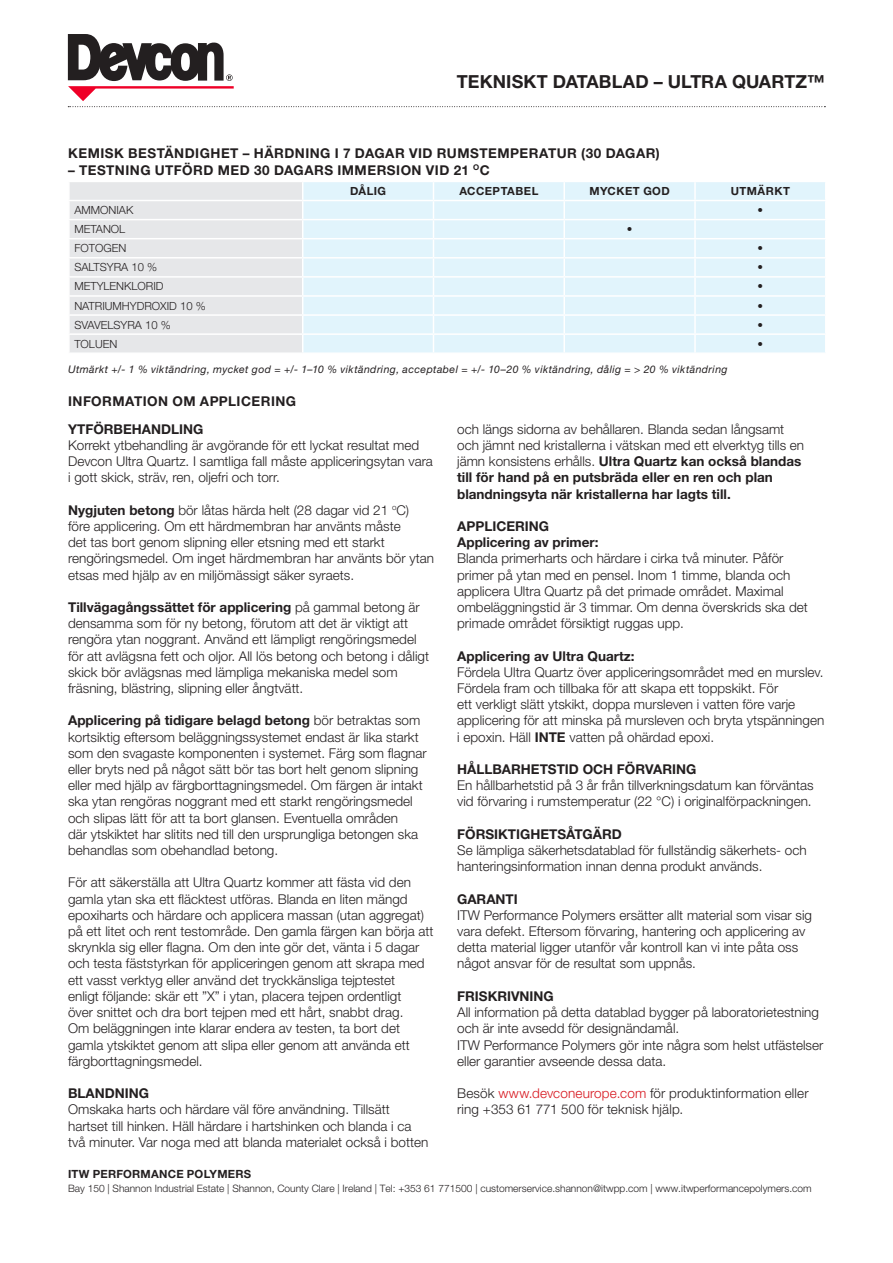
<style>
.page{position:relative;width:893px;height:1263px;background:#fff}
.page>*{position:absolute;margin:0;border:0;box-sizing:border-box;transform-origin:0 0}
.t1{font:700 18px "Helvetica Neue LT Std";letter-spacing:.005em;color:#231f20}
.t2{font:300 13.5px/16.2px "Helvetica Neue LT Std";color:#231f20}
.t3{font:700 13.5px "Helvetica Neue LT Std";color:#231f20}
.t4{font:700 13.5px "Helvetica Neue LT Std";letter-spacing:.035em;color:#231f20}
.t5{font:300 11.25px "Helvetica Neue LT Std";color:#231f20}
.t6{font:700 11.25px "Helvetica Neue LT Std";letter-spacing:.035em;color:#231f20}
.t7{font:italic 10.5px "Helvetica Neue LT Std";letter-spacing:.04em;color:#231f20}
.t8{font:300 10.2px "Helvetica Neue LT Std";color:#231f20}
.s1{font-weight:700}
.s2{color:#d7171f}
</style>
<div class="page">
<div style="left:303px;top:182px;width:522px;height:170px;background:#e1f4fc"></div>
<hr style="left:303px;top:200px;width:130px;height:1px;background:#fff">
<hr style="left:433px;top:200px;width:131px;height:1px;background:#fff">
<hr style="left:564px;top:200px;width:131px;height:1px;background:#fff">
<hr style="left:695px;top:200px;width:131px;height:1px;background:#fff">
<hr style="left:303px;top:219px;width:130px;height:1px;background:#fff">
<hr style="left:433px;top:219px;width:131px;height:1px;background:#fff">
<hr style="left:564px;top:219px;width:131px;height:1px;background:#fff">
<hr style="left:695px;top:219px;width:131px;height:1px;background:#fff">
<hr style="left:303px;top:238px;width:130px;height:1px;background:#fff">
<hr style="left:433px;top:238px;width:131px;height:1px;background:#fff">
<hr style="left:564px;top:238px;width:131px;height:1px;background:#fff">
<hr style="left:695px;top:238px;width:131px;height:1px;background:#fff">
<hr style="left:303px;top:257px;width:130px;height:2px;background:#fff">
<hr style="left:433px;top:257px;width:131px;height:2px;background:#fff">
<hr style="left:564px;top:257px;width:131px;height:2px;background:#fff">
<hr style="left:695px;top:257px;width:131px;height:2px;background:#fff">
<hr style="left:303px;top:276px;width:130px;height:2px;background:#fff">
<hr style="left:433px;top:276px;width:131px;height:2px;background:#fff">
<hr style="left:564px;top:276px;width:131px;height:2px;background:#fff">
<hr style="left:695px;top:276px;width:131px;height:2px;background:#fff">
<hr style="left:303px;top:295px;width:130px;height:2px;background:#fff">
<hr style="left:433px;top:295px;width:131px;height:2px;background:#fff">
<hr style="left:564px;top:295px;width:131px;height:2px;background:#fff">
<hr style="left:695px;top:295px;width:131px;height:2px;background:#fff">
<hr style="left:303px;top:314px;width:130px;height:2px;background:#fff">
<hr style="left:433px;top:314px;width:131px;height:2px;background:#fff">
<hr style="left:564px;top:314px;width:131px;height:2px;background:#fff">
<hr style="left:695px;top:314px;width:131px;height:2px;background:#fff">
<hr style="left:303px;top:333px;width:130px;height:2px;background:#fff">
<svg style="left:69px;top:182px;width:233px;height:170px;background:#e7e8ea"></svg>
<hr style="left:433px;top:333px;width:131px;height:2px;background:#fff">
<svg style="left:433px;top:182px;width:1px;height:170px"></svg>
<hr style="left:564px;top:333px;width:131px;height:2px;background:#fff">
<svg style="left:563px;top:182px;width:2px;height:170px"></svg>
<hr style="left:695px;top:333px;width:131px;height:2px;background:#fff">
<svg style="left:694px;top:182px;width:2px;height:170px"></svg>
<svg style="left:68px;top:34px;width:757px;height:73px"></svg>
<p class="t1" style="left:457px;top:70px;width:369px">TEKNISKT DATABLAD – ULTRA QUARTZ™</p>
<p class="t4" style="left:68px;top:145px;width:593px">KEMISK BESTÄNDIGHET – HÄRDNING I 7 DAGAR VID RUMSTEMPERATUR (30 DAGAR)</p>
<p class="t4" style="left:68px;top:161px;width:423px">– TESTNING UTFÖRD MED 30 DAGARS IMMERSION VID 21 <sup>O</sup>C</p>
<p class="t6" style="left:350px;top:184px;width:38px">DÅLIG</p>
<p class="t6" style="left:459px;top:184px;width:80px">ACCEPTABEL</p>
<p class="t6" style="left:589px;top:184px;width:82px">MYCKET GOD</p>
<p class="t6" style="left:731px;top:184px;width:61px">UTMÄRKT</p>
<p class="t5" style="left:74px;top:203px;width:60px">AMMONIAK</p>
<p class="t5" style="left:758px;top:203px;width:7px">•</p>
<p class="t5" style="left:74px;top:222px;width:52px">METANOL</p>
<p class="t5" style="left:627px;top:222px;width:7px">•</p>
<p class="t5" style="left:74px;top:241px;width:53px">FOTOGEN</p>
<p class="t5" style="left:758px;top:241px;width:7px">•</p>
<p class="t5" style="left:74px;top:260px;width:84px">SALTSYRA 10 %</p>
<p class="t5" style="left:758px;top:260px;width:7px">•</p>
<p class="t5" style="left:74px;top:280px;width:91px">METYLENKLORID</p>
<p class="t5" style="left:758px;top:280px;width:7px">•</p>
<p class="t5" style="left:74px;top:299px;width:133px">NATRIUMHYDROXID 10 %</p>
<p class="t5" style="left:758px;top:299px;width:7px">•</p>
<p class="t5" style="left:74px;top:318px;width:98px">SVAVELSYRA 10 %</p>
<p class="t5" style="left:758px;top:318px;width:7px">•</p>
<p class="t5" style="left:74px;top:337px;width:44px">TOLUEN</p>
<p class="t5" style="left:758px;top:337px;width:7px">•</p>
<p class="t7" style="left:68px;top:363px;width:661px">Utmärkt +/- 1 % viktändring, mycket god = +/- 1–10 % viktändring, acceptabel = +/- 10–20 % viktändring, dålig = &gt; 20 % viktändring</p>
<p class="t4" style="left:68px;top:392px;width:230px">INFORMATION OM APPLICERING</p>
<p class="t3" style="left:68px;top:421px;width:137px">YTFÖRBEHANDLING</p>
<p class="t2" style="left:68px;top:437px;width:366px">Korrekt ytbehandling är avgörande för ett lyckat resultat med<br>Devcon Ultra Quartz. I samtliga fall måste appliceringsytan vara i gott skick, sträv, ren, oljefri och torr.</p>
<p class="t2" style="left:68px;top:502px;width:367px"><span class="s1">Nygjuten betong</span> bör låtas härda helt (28 dagar vid 21 <sup>o</sup>C) före applicering. Om ett härdmembran har använts måste<br>det tas bort genom slipning eller etsning med ett starkt rengöringsmedel. Om inget härdmembran har använts bör ytan etsas med hjälp av en miljömässigt säker syraets.</p>
<p class="t2" style="left:68px;top:599px;width:362px"><span class="s1">Tillvägagångssättet för applicering</span> på gammal betong är densamma som för ny betong, förutom att det är viktigt att rengöra ytan noggrant. Använd ett lämpligt rengöringsmedel för att avlägsna fett och oljor. All lös betong och betong i dåligt skick bör avlägsnas med lämpliga mekaniska medel som fräsning, blästring, slipning eller ångtvätt.</p>
<p class="t2" style="left:68px;top:712px;width:360px"><span class="s1">Applicering på tidigare belagd betong</span> bör betraktas som kortsiktig eftersom beläggningssystemet endast är lika starkt som den svagaste komponenten i systemet. Färg som flagnar eller bryts ned på något sätt bör tas bort helt genom slipning eller med hjälp av färgborttagningsmedel. Om färgen är intakt ska ytan rengöras noggrant med ett starkt rengöringsmedel och slipas lätt för att ta bort glansen. Eventuella områden<br>där ytskiktet har slitits ned till den ursprungliga betongen ska behandlas som obehandlad betong.</p>
<p class="t2" style="left:68px;top:874px;width:367px">För att säkerställa att Ultra Quartz kommer att fästa vid den gamla ytan ska ett fläcktest utföras. Blanda en liten mängd epoxiharts och härdare och applicera massan (utan aggregat) på ett litet och rent testområde. Den gamla färgen kan börja att skrynkla sig eller flagna. Om den inte gör det, vänta i 5 dagar och testa fäststyrkan för appliceringen genom att skrapa med ett vasst verktyg eller använd det tryckkänsliga tejptestet<br>enligt följande: skär ett ”X” i ytan, placera tejpen ordentligt<br>över snittet och dra bort tejpen med ett hårt, snabbt drag.<br>Om beläggningen inte klarar endera av testen, ta bort det gamla ytskiktet genom att slipa eller genom att använda ett färgborttagningsmedel.</p>
<p class="t3" style="left:68px;top:1085px;width:82px">BLANDNING</p>
<p class="t2" style="left:68px;top:1101px;width:362px">Omskaka harts och härdare väl före användning. Tillsätt hartset till hinken. Häll härdare i hartshinken och blanda i ca två minuter. Var noga med att blanda materialet också i botten</p>
<p class="t2" style="left:457px;top:421px;width:349px">och längs sidorna av behållaren. Blanda sedan långsamt och jämnt ned kristallerna i vätskan med ett elverktyg tills en jämn konsistens erhålls. <span class="s1">Ultra Quartz kan också blandas till för hand på en putsbräda eller en ren och plan blandningsyta när kristallerna har lagts till.</span></p>
<p class="t3" style="left:457px;top:518px;width:93px">APPLICERING</p>
<p class="t3" style="left:457px;top:534px;width:143px">Applicering av primer:</p>
<p class="t2" style="left:457px;top:550px;width:352px">Blanda primerharts och härdare i cirka två minuter. Påför primer på ytan med en pensel. Inom 1 timme, blanda och applicera Ultra Quartz på det primade området. Maximal ombeläggningstid är 3 timmar. Om denna överskrids ska det primade området försiktigt ruggas upp.</p>
<p class="t3" style="left:457px;top:647px;width:179px">Applicering av Ultra Quartz:</p>
<p class="t2" style="left:457px;top:664px;width:369px">Fördela Ultra Quartz över appliceringsområdet med en murslev.<br>Fördela fram och tillbaka för att skapa ett toppskikt. För<br>ett verkligt slätt ytskikt, doppa mursleven i vatten före varje applicering för att minska på mursleven och bryta ytspänningen i epoxin. Häll <span class="s1">INTE</span> vatten på ohärdad epoxi.</p>
<p class="t3" style="left:457px;top:761px;width:241px">HÅLLBARHETSTID OCH FÖRVARING</p>
<p class="t2" style="left:457px;top:777px;width:358px">En hållbarhetstid på 3 år från tillverkningsdatum kan förväntas vid förvaring i rumstemperatur (22 °C) i originalförpackningen.</p>
<p class="t3" style="left:457px;top:826px;width:166px">FÖRSIKTIGHETSÅTGÄRD</p>
<p class="t2" style="left:457px;top:842px;width:351px">Se lämpliga säkerhetsdatablad för fullständig säkerhets- och hanteringsinformation innan denna produkt används.</p>
<p class="t3" style="left:457px;top:890px;width:62px">GARANTI</p>
<p class="t2" style="left:457px;top:907px;width:356px">ITW Performance Polymers ersätter allt material som visar sig vara defekt. Eftersom förvaring, hantering och applicering av detta material ligger utanför vår kontroll kan vi inte påta oss något ansvar för de resultat som uppnås.</p>
<p class="t3" style="left:457px;top:988px;width:98px">FRISKRIVNING</p>
<p class="t2" style="left:457px;top:1004px;width:368px">All information på detta datablad bygger på laboratorietestning och är inte avsedd för designändamål.<br>ITW Performance Polymers gör inte några som helst utfästelser eller garantier avseende dessa data.</p>
<p class="t2" style="left:457px;top:1085px;width:353px">Besök <span class="s2">www.devconeurope.com</span> för produktinformation eller ring +353 61 771 500 för teknisk hjälp.</p>
<p class="t6" style="left:68px;top:1167px;width:185px">ITW PERFORMANCE POLYMERS</p>
<p class="t8" style="left:68px;top:1182px;width:745px">Bay 150 | Shannon Industrial Estate | Shannon, County Clare | Ireland | Tel: +353 61 771500 | customerservice.shannon@itwpp.com | www.itwperformancepolymers.com</p>
</div>
